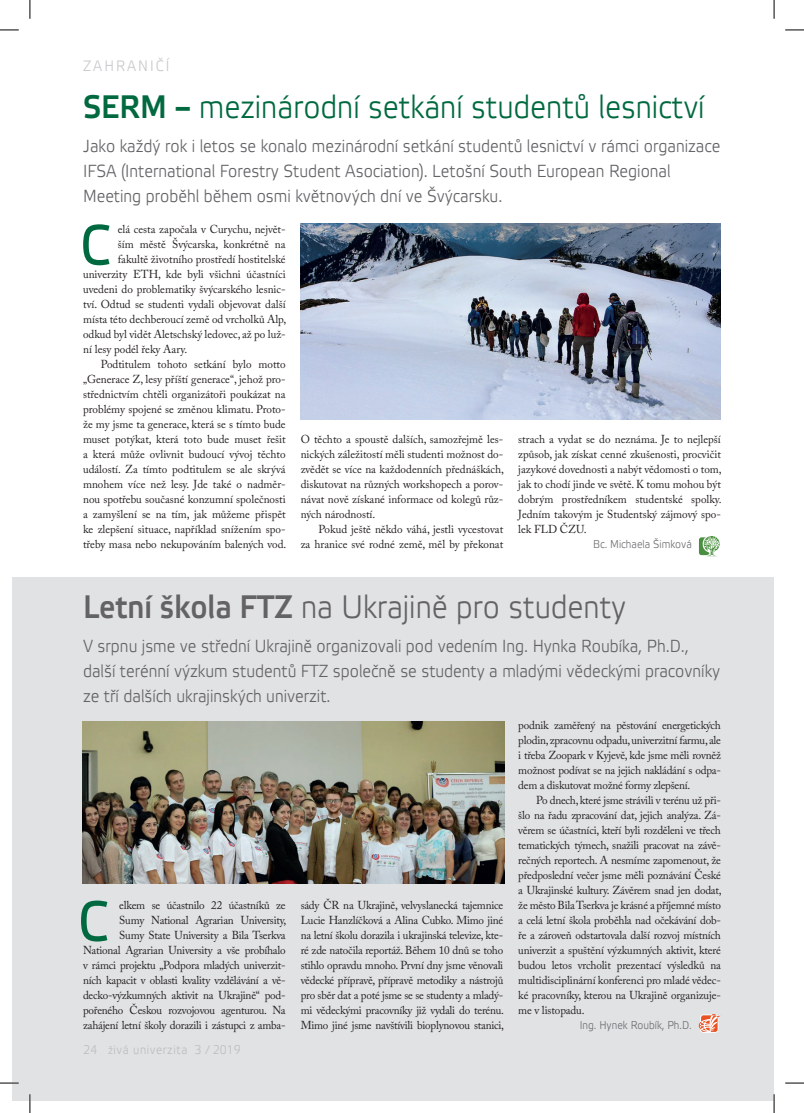
<style>
.page{position:relative;width:804px;height:1113px;background:#fff}
.page>*{position:absolute;margin:0;border:0;box-sizing:border-box;transform-origin:0 0}
.t1{font:56.25px "Etelka Text";color:#00693f;scale:.9 1}
.t2{font:300 32.5px "Etelka";color:#00693f;scale:.9 1}
.t3{font:300 32.5px "Etelka";color:#636366;scale:.9 1}
.t4{font:300 17.5px/25px "Etelka";color:#636366;scale:.9 1}
.t5{font:300 15px "Etelka";letter-spacing:.15em;color:#c7c8ca;scale:.9 1}
.t6{font:300 12.5px "Etelka";letter-spacing:.05em;color:#bcbdc0;scale:.9 1}
.t7{font:11.5px/15px "Adobe Caslon Pro";color:#231f20;text-align:justify}
.t8{font:11.5px/15px "Adobe Caslon Pro";letter-spacing:-.02em;color:#231f20;text-align:right}
.t9{font:300 11.25px "Etelka";color:#6c6d70;scale:.9 1}
.s1{font-weight:500}
.s2{font-size:11.25px}
</style>
<div class="page">
<div style="left:12px;top:576px;width:762px;height:524px;background:#e1e2e4"></div>
<img style="left:301px;top:224px;width:420px;height:195px">
<img style="left:82px;top:721px;width:422px;height:162px">
<svg style="left:699px;top:1014px;width:22px;height:18px"></svg>
<div style="left:699px;top:537px;width:18px;height:18px;background:#4a8f41;border-radius:3px"></div>
<svg style="left:702px;top:536px;width:18px;height:21px"></svg>
<svg style="left:0;top:29px;width:19px;height:2px"></svg>
<svg style="left:785px;top:29px;width:19px;height:2px"></svg>
<svg style="left:0;top:1082px;width:19px;height:1px"></svg>
<svg style="left:785px;top:1082px;width:19px;height:1px"></svg>
<svg style="left:29px;top:0;width:2px;height:19px"></svg>
<svg style="left:29px;top:1094px;width:2px;height:18px"></svg>
<svg style="left:773px;top:0;width:2px;height:19px"></svg>
<svg style="left:773px;top:1094px;width:2px;height:18px"></svg>
<h3 class="t5" style="left:83px;top:57px;width:98px">ZAHRANIČÍ</h3>
<h2 class="t2" style="left:83px;top:87px;width:692px"><span class="s1">SERM –</span> mezinárodní setkání studentů lesnictví</h2>
<h3 class="t4" style="left:83px;top:134px;width:710px">Jako každý rok i letos se konalo mezinárodní setkání studentů lesnictví v rámci organizace<br>IFSA (International Forestry Student Asociation). Letošní South European Regional<br>Meeting proběhl během osmi květnových dní ve Švýcarsku.</h3>
<h1 class="t1" style="left:80px;top:210px;width:35px">C</h1>
<p class="t7" style="left:118px;top:222px;width:169px">elá cesta započala v Curychu, největ-</p>
<p class="t7" style="left:118px;top:237px;width:169px">ším městě Švýcarska, konkrétně na</p>
<p class="t7" style="left:118px;top:252px;width:169px">fakultě životního prostředí hostitelské</p>
<p class="t7" style="left:83px;top:267px;width:204px">univerzity ETH, kde byli všichni účastníci</p>
<p class="t7" style="left:83px;top:282px;width:204px">uvedeni do problematiky švýcarského lesnic-</p>
<p class="t7" style="left:83px;top:297px;width:204px">tví. Odtud se studenti vydali objevovat další</p>
<p class="t7" style="left:83px;top:312px;width:205px">místa této dechberoucí země od vrcholků Alp,</p>
<p class="t7" style="left:83px;top:327px;width:204px">odkud byl vidět Aletschský ledovec, až po luž-</p>
<p class="t7" style="left:83px;top:342px;width:106px">ní lesy podél řeky Aary.</p>
<p class="t7" style="left:101px;top:357px;width:186px">Podtitulem tohoto setkání bylo motto</p>
<p class="t7" style="left:83px;top:372px;width:204px">„Generace Z, lesy příští generace“, jehož pro-</p>
<p class="t7" style="left:83px;top:387px;width:204px">střednictvím chtěli organizátoři poukázat na</p>
<p class="t7" style="left:83px;top:402px;width:204px">problémy spojené se změnou klimatu. Proto-</p>
<p class="t7" style="left:83px;top:417px;width:204px">že my jsme ta generace, která se s tímto bude</p>
<p class="t7" style="left:83px;top:432px;width:204px">muset potýkat, která toto bude muset řešit</p>
<p class="t7" style="left:83px;top:447px;width:204px">a která může ovlivnit budoucí vývoj těchto</p>
<p class="t7" style="left:83px;top:462px;width:204px">událostí. Za tímto podtitulem se ale skrývá</p>
<p class="t7" style="left:83px;top:477px;width:204px">mnohem více než lesy. Jde také o nadměr-</p>
<p class="t7" style="left:83px;top:492px;width:204px">nou spotřebu současné konzumní společnosti</p>
<p class="t7" style="left:83px;top:507px;width:204px">a zamyšlení se na tím, jak můžeme přispět</p>
<p class="t7" style="left:83px;top:522px;width:204px">ke zlepšení situace, například snížením spo-</p>
<p class="t7" style="left:83px;top:537px;width:205px">třeby masa nebo nekupováním balených vod.</p>
<p class="t7" style="left:301px;top:432px;width:205px">O těchto a spoustě dalších, samozřejmě les&shy;nických záležitostí měli studenti možnost do&shy;zvědět se více na každodenních přednáškách, diskutovat na různých workshopech a porov&shy;návat nově získané informace od kolegů růz&shy;ných národností.</p>
<p class="t7" style="left:301px;top:522px;width:204px;text-align:right">Pokud ještě někdo váhá, jestli vycestovat<br>za hranice své rodné země, měl by překonat</p>
<p class="t7" style="left:518px;top:432px;width:205px">strach a vydat se do neznáma. Je to nejlepší způsob, jak získat cenné zkušenosti, procvičit jazykové dovednosti a nabýt vědomosti o tom, jak to chodí jinde ve světě. K tomu mohou být dobrým prostředníkem studentské spolky.<br>Jedním takovým je Studentský zájmový spo&shy;lek FLD ČZU.</p>
<p class="t9" style="left:593px;top:537px;width:111px">Bc. Michaela Šimková</p>
<h2 class="t3" style="left:83px;top:587px;width:605px"><span class="s1">Letní škola FTZ</span> na Ukrajině pro studenty</h2>
<h3 class="t4" style="left:83px;top:633px;width:709px">V srpnu jsme ve střední Ukrajině organizovali pod vedením Ing. Hynka Roubíka, Ph.D., další terénní výzkum studentů FTZ společně se studenty a mladými vědeckými pracovníky ze tří dalších ukrajinských univerzit.</h3>
<p class="t8" style="left:83px;top:897px;width:205px">elkem se účastnilo 22 účastníků ze<br>Sumy National Agrarian University,<br>Sumy State University a Bila Tserkva National Agrarian University a vše probíhalo v rámci projektu „Podpora mladých univerzit&shy;ních kapacit v oblasti kvality vzdělávání a vě&shy;decko-výzkumných aktivit na Ukrajině“ pod&shy;pořeného Českou rozvojovou agenturou. Na zahájení letní školy dorazili i zástupci z amba-</p>
<h1 class="t1" style="left:78px;top:886px;width:35px">C</h1>
<p class="t6" style="left:83px;top:1041px;width:177px">24 <span class="s2">ž</span>ivá univerzita 3 / 2019</p>
<p class="t7" style="left:301px;top:897px;width:205px">sády ČR na Ukrajině, velvyslanecká tajemnice Lucie Hanzlíčková a Alina Cubko. Mimo jiné na letní školu dorazila i ukrajinská televize, kte&shy;ré zde natočila reportáž. Během 10 dnů se toho stihlo opravdu mnoho. První dny jsme věnovali vědecké přípravě, přípravě metodiky a nástrojů pro sběr dat a poté jsme se se studenty a mladý&shy;mi vědeckými pracovníky již vydali do terénu.<br>Mimo jiné jsme navštívili bioplynovou stanici,</p>
<p class="t7" style="left:518px;top:717px;width:204px">podnik zaměřený na pěstování energetických plodin, zpracovnu odpadu, univerzitní farmu, ale i třeba Zoopark v Kyjevě, kde jsme měli rovněž možnost podívat se na jejich nakládání s odpa&shy;dem a diskutovat možné formy zlepšení.</p>
<p class="t7" style="left:518px;top:792px;width:205px;text-indent:18px">Po dnech, které jsme strávili v terénu už při&shy;šlo na řadu zpracování dat, jejich analýza. Zá&shy;věrem se účastníci, kteří byli rozděleni ve třech tematických týmech, snažili pracovat na závě&shy;rečných reportech. A nesmíme zapomenout, že předposlední večer jsme měli poznávání České a Ukrajinské kultury. Závěrem snad jen dodat, že město Bila Tserkva je krásné a příjemné místo a celá letní škola proběhla nad očekávání dob&shy;ře a zároveň odstartovala další rozvoj místních univerzit a spuštění výzkumných aktivit, které budou letos vrcholit prezentací výsledků na multidisciplinární konferenci pro mladé vědec&shy;ké pracovníky, kterou na Ukrajině organizuje&shy;me v listopadu.</p>
<p class="t9" style="left:580px;top:1017px;width:126px">Ing. Hynek Roubík, Ph.D.</p>
</div>
